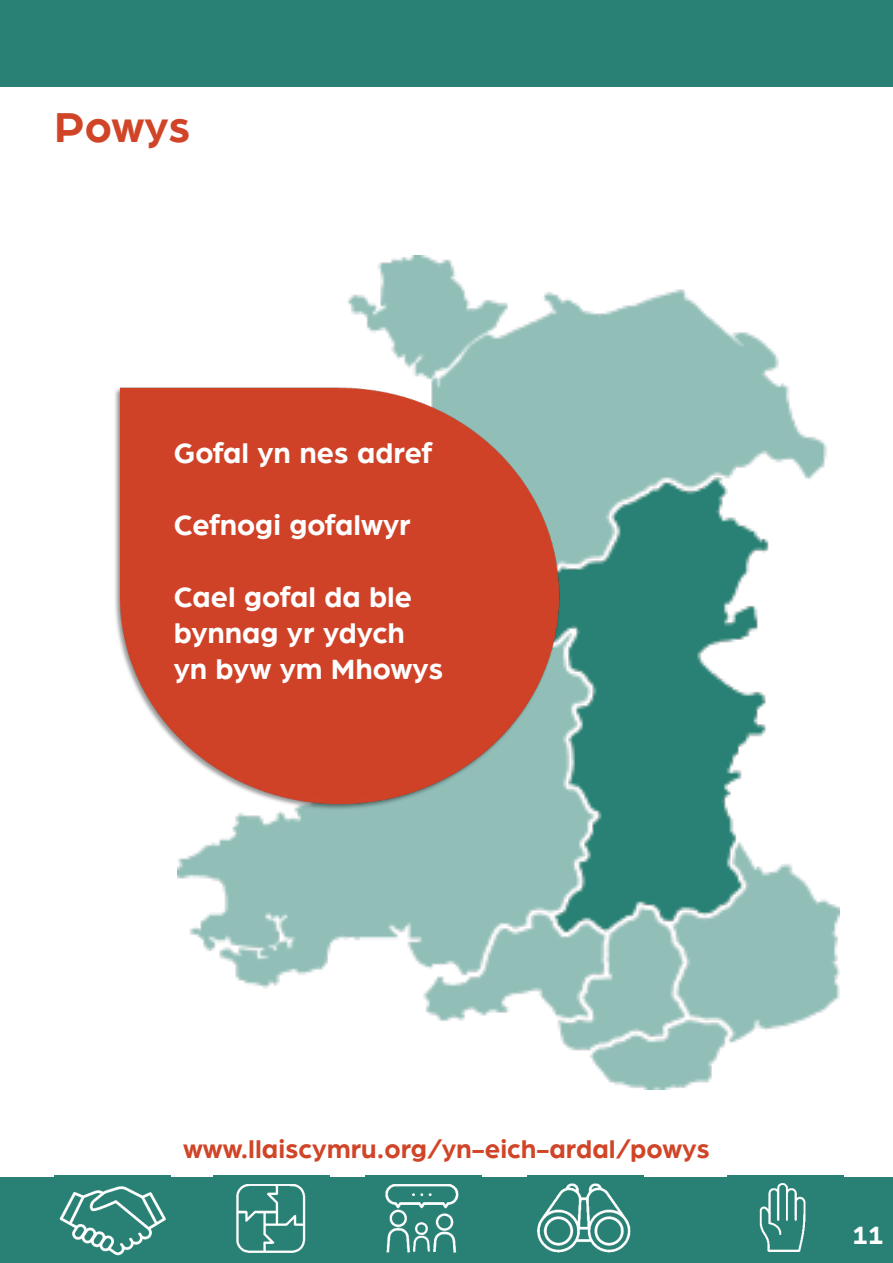
<style>
.page{position:relative;width:893px;height:1263px;background:#fff}
.page>*{position:absolute;margin:0;border:0;box-sizing:border-box;transform-origin:0 0}
.Heading_1{font:700 45px "Arboria";letter-spacing:-.005em;color:#d04427}
.Main_Paragraph_Style{font:700 30px/36px "Arboria";color:#fff}
.Heading_1-2{font:700 27px "Arboria";color:#d04427}
.Heading_1-3{font:700 27px "Arboria";color:#fff}
</style>
<div class="page">
<img style="left:177px;top:256px;width:662px;height:833px">
<div style="left:0;top:0;width:893px;height:86px;background:#288174"></div>
<img style="left:115px;top:385px;width:446px;height:427px">
<div style="left:1px;top:1177px;width:892px;height:86px;background:#288174"></div>
<img style="left:55px;top:1175px;width:116px;height:86px">
<img style="left:213px;top:1175px;width:116px;height:86px">
<img style="left:366px;top:1175px;width:116px;height:86px">
<img style="left:528px;top:1175px;width:116px;height:86px">
<img style="left:728px;top:1175px;width:116px;height:86px">
<p class="Heading_1" style="left:54px;top:96px;width:138px">Powys</p>
<p class="Main_Paragraph_Style" style="left:174px;top:433px;width:260px">Gofal yn nes adref</p>
<p class="Main_Paragraph_Style" style="left:174px;top:505px;width:239px">Cefnogi gofalwyr</p>
<p class="Main_Paragraph_Style" style="left:174px;top:577px;width:271px">Cael gofal da ble bynnag yr ydych yn byw ym Mhowys</p>
<p class="Heading_1-2" style="left:183px;top:1130px;width:528px">www.llaiscymru.org/yn-eich-ardal/powys</p>
<p class="Heading_1-3" style="left:853px;top:1216px;width:33px">11</p>
</div>
